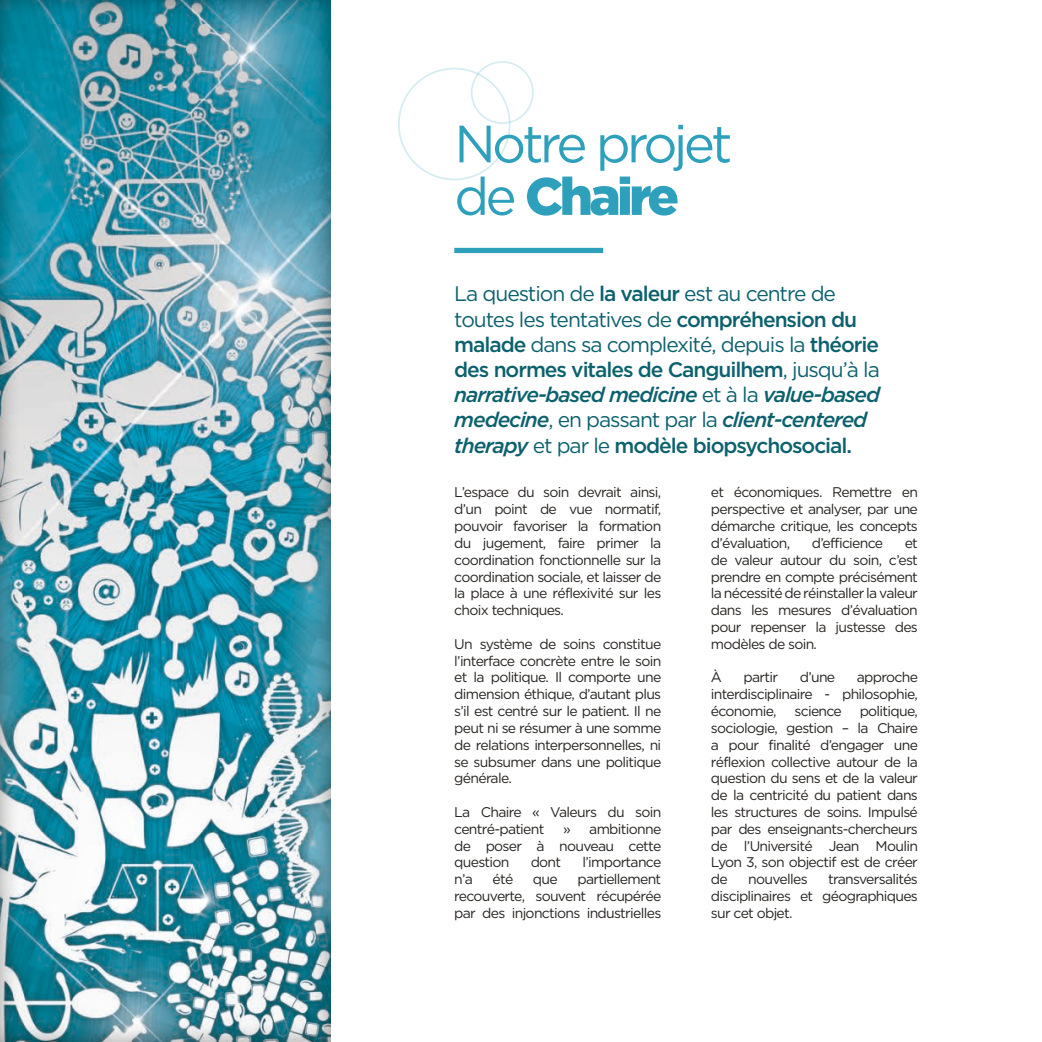
<style>
.page{position:relative;width:1042px;height:1042px;background:#fff}
.page>*{position:absolute;margin:0;border:0;box-sizing:border-box;transform-origin:0 0}
.t1{font:52.5px "Gotham";letter-spacing:-.07em;color:#2ea0bc}
.t2{font:900 52.5px "Gotham";letter-spacing:-.07em;color:#2ea0bc}
.t3{font:21px/25.2px "Gotham";letter-spacing:-.05em;color:#0c616d}
.t4{font:14px/16.8px "Gotham";letter-spacing:-.05em;color:#272421;text-align:justify}
.s1{font-weight:400}
.s2{font-weight:500}
.s3{font-weight:500;font-style:italic}
</style>
<div class="page">
<div style="left:398px;top:68px;width:112px;height:112px;border:2px solid #2ea0bc;border-radius:50%"></div>
<div style="left:471px;top:61px;width:63px;height:63px;border:2px solid #2ea0bc;border-radius:50%"></div>
<div style="left:454px;top:248px;width:149px;height:5px;background:#2ea0bc"></div>
<div style="left:0;top:0;width:331px;height:1042px;background:#1d1d1b;opacity:.5"></div>
<p class="t1" style="left:454px;top:115px;width:280px">Notre projet</p>
<p class="t2" style="left:454px;top:166px;width:226px"><span class="s1">de</span> Chaire</p>
<p class="t3" style="left:454px;top:281px;width:427px">La question de <span class="s2">la valeur</span> est au centre de toutes les tentatives de <span class="s2">compréhension du malade</span> dans sa complexité, depuis la <span class="s2">théorie des normes vitales de Canguilhem</span>, jusqu’à la <span class="s3">narrative-based medicine</span> et à la <span class="s3">value-based medecine</span>, en passant par la <span class="s3">client-centered therapy</span> et par le <span class="s2">modèle biopsychosocial.</span></p>
<p class="t4" style="left:454px;top:484px;width:208px">L’espace du soin devrait ainsi, d’un point de vue normatif, pouvoir favoriser la formation du jugement, faire primer la coordination fonctionnelle sur la coordination sociale, et laisser de la place à une réflexivité sur les choix techniques.</p>
<p class="t4" style="left:454px;top:635px;width:208px">Un système de soins constitue l’interface concrète entre le soin et la politique. Il comporte une dimension éthique, d’autant plus s’il est centré sur le patient. Il ne peut ni se résumer à une somme de relations interpersonnelles, ni se subsumer dans une politique générale.</p>
<p class="t4" style="left:454px;top:803px;width:208px">La Chaire « Valeurs du soin centré-patient</p>
<p class="t4" style="left:454px;top:820px;width:208px;text-indent:109px">» ambitionne de poser à nouveau cette question</p>
<p class="t4" style="left:531px;top:854px;width:32px">dont</p>
<p class="t4" style="left:582px;top:854px;width:80px">l’importance</p>
<p class="t4" style="left:454px;top:870px;width:20px">n’a</p>
<p class="t4" style="left:492px;top:870px;width:22px">été</p>
<p class="t4" style="left:533px;top:870px;width:26px">que</p>
<p class="t4" style="left:454px;top:870px;width:208px;text-indent:123px">partiellement recouverte, souvent récupérée par des injonctions industrielles</p>
<p class="t4" style="left:711px;top:484px;width:208px">et économiques. Remettre en perspective et analyser, par une démarche critique, les concepts d’évaluation,</p>
<p class="t4" style="left:812px;top:534px;width:73px">d’efficience</p>
<p class="t4" style="left:711px;top:534px;width:208px;text-indent:194px">et de valeur autour du soin, c’est prendre en compte précisément la nécessité de réinstaller la valeur dans les mesures d’évaluation pour repenser la justesse des modèles de soin.</p>
<p class="t4" style="left:711px;top:669px;width:13px">À</p>
<p class="t4" style="left:743px;top:669px;width:36px">partir</p>
<p class="t4" style="left:800px;top:669px;width:37px">d’une</p>
<p class="t4" style="left:711px;top:669px;width:208px;text-indent:146px">approche interdisciplinaire - philosophie, économie,</p>
<p class="t4" style="left:711px;top:702px;width:208px;text-indent:149px">politique, sociologie, gestion – la Chaire a pour finalité d’engager une réflexion collective autour de la question du sens et de la valeur de la centricité du patient dans les structures de soins. Impulsé par des enseignants-chercheurs de l’Université Jean Moulin Lyon 3, son objectif est de créer de</p>
<p class="t4" style="left:794px;top:702px;width:49px">science</p>
<p class="t4" style="left:711px;top:870px;width:208px;text-indent:117px">transversalités disciplinaires et géographiques sur cet objet.</p>
<p class="t4" style="left:748px;top:870px;width:61px">nouvelles</p>
</div>
